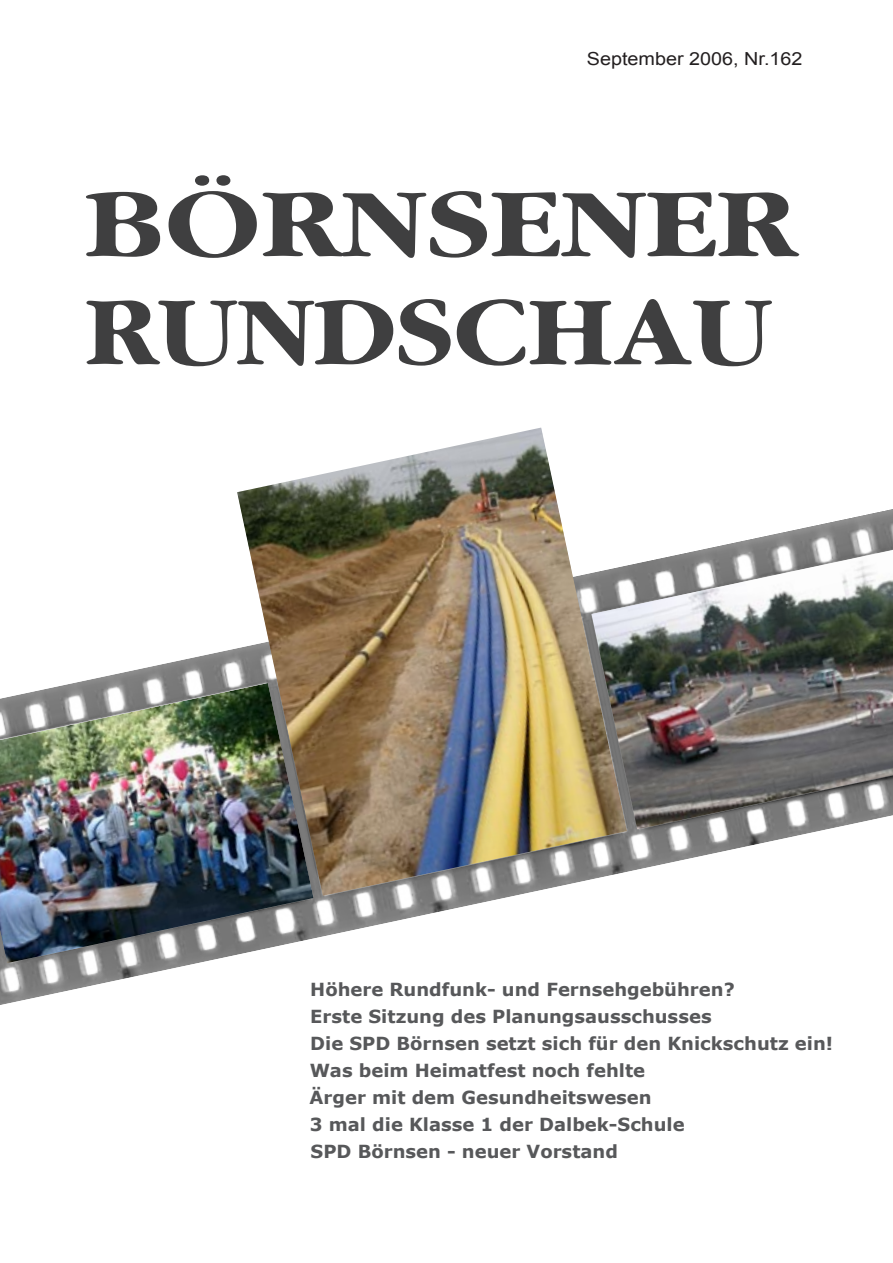
<style>
.page{position:relative;width:893px;height:1263px;background:#fff}
.page>*{position:absolute;margin:0;border:0;box-sizing:border-box;transform-origin:0 0}
.t1{font:700 90px/108px "Gaia";color:#3f3f40;scale:1.21 1}
.t2{font:700 18px/27px "Verdana";color:#57585a}
.t3{font:18px "Arial";color:#231f20;scale:1.1 1}
</style>
<div class="page">
<img style="left:0;top:509px;width:893px;height:496px">
<img style="left:0;top:683px;width:314px;height:280px">
<img style="left:627px;top:549px;width:266px;height:280px">
<img style="left:237px;top:427px;width:390px;height:469px">
<p class="t3" style="left:587px;top:47px;width:198px">September 2006, Nr.162</p>
<h1 class="t1" style="left:87px;top:172px;width:590px">BÖRNSENER<br>RUNDSCHAU</h1>
<p class="t2" style="left:310px;top:975px;width:525px">Höhere Rundfunk- und Fernsehgebühren?<br>Erste Sitzung des Planungsausschusses<br>Die SPD Börnsen setzt sich für den Knickschutz ein!<br>Was beim Heimatfest noch fehlte<br>Ärger mit dem Gesundheitswesen<br>3 mal die Klasse 1 der Dalbek-Schule<br>SPD Börnsen - neuer Vorstand</p>
</div>
